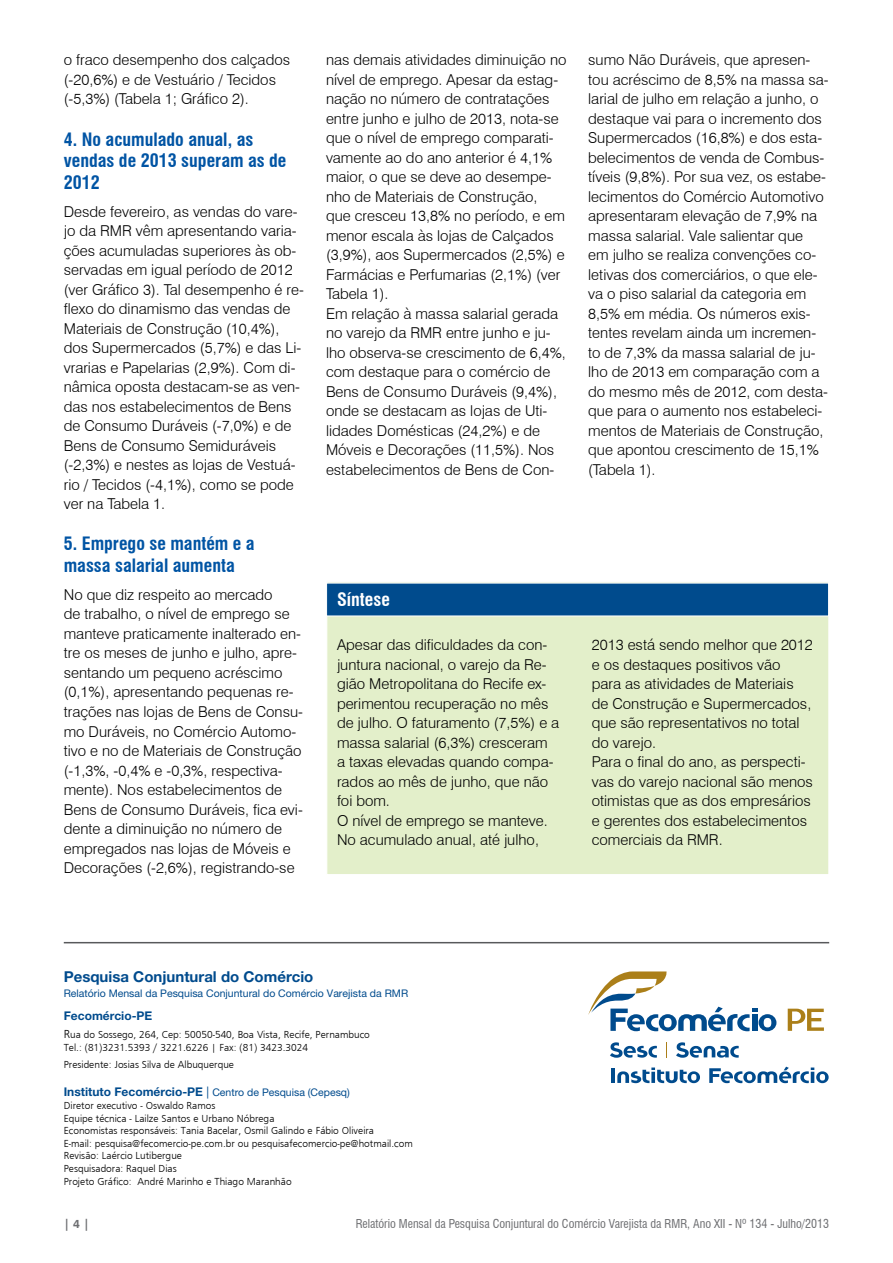
<style>
.page{position:relative;width:893px;height:1263px;background:#fff}
.page>*{position:absolute;margin:0;border:0;box-sizing:border-box;transform-origin:0 0}
.t1{font:700 condensed 18px/21.6px "Swiss 721 BT";color:#0054a4}
.t2{font:700 condensed 18px "Swiss 721 BT";color:#fff}
.t3{font:300 15px/19.5px "Swiss 721 BT";color:#000}
.t4{font:700 15px "Helvetica Neue LT Pro";color:#004b8d}
.t5{font:condensed 12px "Swiss 721 BT";color:#6d6e71}
.t6{font:700 12px "Helvetica Neue LT Pro";color:#004b8d}
.t7{font:700 12px "Swiss 721 BT";color:#6d6e71}
.t8{font:300 10.5px/12.6px "Frugal Sans";color:#000}
.t9{font:10.5px "Helvetica Neue LT Pro";color:#004b8d}
.s1{font-size:12px}
.s2{font-weight:700;font-size:12px}
</style>
<div class="page">
<div style="left:326px;top:581px;width:503px;height:294px;background:#e3efca;border:1px solid #fff"></div>
<div style="left:326px;top:583px;width:503px;height:33px;background:#004b8d"></div>
<hr style="left:64px;top:942px;width:765px;height:1px;background:#58595b">
<svg style="left:666px;top:1042px;width:1px;height:15px"></svg>
<svg style="left:610px;top:1042px;width:47px;height:16px"></svg>
<svg style="left:676px;top:1042px;width:63px;height:16px"></svg>
<hr style="left:611px;top:1068px;width:4px;height:15px;background:#004b8d">
<svg style="left:617px;top:1067px;width:83px;height:16px"></svg>
<svg style="left:709px;top:1067px;width:120px;height:16px"></svg>
<svg style="left:588px;top:971px;width:188px;height:60px"></svg>
<svg style="left:788px;top:1009px;width:36px;height:22px"></svg>
<p class="t3" style="left:64px;top:50px;width:228px">o fraco desempenho dos calçados (-20,6%) e de Vestuário / Tecidos (-5,3%) (Tabela 1; Gráfico 2).</p>
<p class="t1" style="left:64px;top:128px;width:224px">4. No acumulado anual, as vendas de 2013 superam as de<br>2012</p>
<p class="t3" style="left:64px;top:201px;width:242px">Desde fevereiro, as vendas do vare&shy;jo da RMR vêm apresentando varia&shy;ções acumuladas superiores às ob&shy;servadas em igual período de 2012 (ver Gráfico 3). Tal desempenho é re&shy;flexo do dinamismo das vendas de<br>Materiais de Construção (10,4%), dos Supermercados (5,7%) e das Li&shy;vrarias e Papelarias (2,9%). Com di&shy;nâmica oposta destacam-se as ven&shy;das nos estabelecimentos de Bens de Consumo Duráveis (-7,0%) e de<br>Bens de Consumo Semiduráveis (-2,3%) e nestes as lojas de Vestuá&shy;rio / Tecidos (-4,1%), como se pode ver na Tabela 1.</p>
<p class="t1" style="left:64px;top:533px;width:192px">5. Emprego se mantém e a massa salarial aumenta</p>
<p class="t3" style="left:64px;top:585px;width:241px">No que diz respeito ao mercado<br>de trabalho, o nível de emprego se manteve praticamente inalterado en&shy;tre os meses de junho e julho, apre&shy;sentando um pequeno acréscimo (0,1%), apresentando pequenas re&shy;trações nas lojas de Bens de Consu&shy;mo Duráveis, no Comércio Automo&shy;tivo e no de Materiais de Construção (-1,3%, -0,4% e -0,3%, respectiva&shy;mente). Nos estabelecimentos de Bens de Consumo Duráveis, fica evi&shy;dente a diminuição no número de empregados nas lojas de Móveis e Decorações (-2,6%), registrando-se</p>
<p class="t3" style="left:326px;top:50px;width:242px">nas demais atividades diminuição no nível de emprego. Apesar da estag&shy;nação no número de contratações entre junho e julho de 2013, nota-se que o nível de emprego comparati&shy;vamente ao do ano anterior é 4,1% maior, o que se deve ao desempe&shy;nho de Materiais de Construção,<br>que cresceu 13,8% no período, e em menor escala às lojas de Calçados (3,9%), aos Supermercados (2,5%) e<br>Farmácias e Perfumarias (2,1%) (ver<br>Tabela 1).<br>Em relação à massa salarial gerada no varejo da RMR entre junho e ju&shy;lho observa-se crescimento de 6,4%, com destaque para o comércio de<br>Bens de Consumo Duráveis (9,4%), onde se destacam as lojas de Uti&shy;lidades Domésticas (24,2%) e de<br>Móveis e Decorações (11,5%). Nos estabelecimentos de Bens de Con-</p>
<p class="t3" style="left:588px;top:50px;width:242px">sumo Não Duráveis, que apresen&shy;tou acréscimo de 8,5% na massa sa&shy;larial de julho em relação a junho, o destaque vai para o incremento dos<br>Supermercados (16,8%) e dos esta&shy;belecimentos de venda de Combus&shy;tíveis (9,8%). Por sua vez, os estabe&shy;lecimentos do Comércio Automotivo apresentaram elevação de 7,9% na massa salarial. Vale salientar que<br>em julho se realiza convenções co&shy;letivas dos comerciários, o que ele&shy;va o piso salarial da categoria em<br>8,5% em média. Os números exis&shy;tentes revelam ainda um incremen&shy;to de 7,3% da massa salarial de ju&shy;lho de 2013 em comparação com a do mesmo mês de 2012, com desta&shy;que para o aumento nos estabeleci&shy;mentos de Materiais de Construção, que apontou crescimento de 15,1% (Tabela 1).</p>
<p class="t2" style="left:337px;top:589px;width:54px">Síntese</p>
<p class="t3" style="left:337px;top:635px;width:224px">Apesar das dificuldades da con&shy;juntura nacional, o varejo da Re&shy;gião Metropolitana do Recife ex&shy;perimentou recuperação no mês de julho. O faturamento (7,5%) e a massa salarial (6,3%) cresceram a taxas elevadas quando compa&shy;rados ao mês de junho, que não foi bom.<br>O nível de emprego se manteve.<br>No acumulado anual, até julho,</p>
<p class="t3" style="left:592px;top:635px;width:223px">2013 está sendo melhor que 2012 e os destaques positivos vão para as atividades de Materiais de Construção e Supermercados, que são representativos no total do varejo.<br>Para o final do ano, as perspecti&shy;vas do varejo nacional são menos otimistas que as dos empresários e gerentes dos estabelecimentos comerciais da RMR.</p>
<p class="t4" style="left:64px;top:967px;width:251px">Pesquisa Conjuntural do Comércio</p>
<p class="t9" style="left:64px;top:986px;width:346px">Relatório Mensal da Pesquisa Conjuntural do Comércio Varejista da RMR</p>
<p class="t6" style="left:64px;top:1008px;width:90px">Fecomércio-PE</p>
<p class="t8" style="left:64px;top:1028px;width:308px"><span class="s1">R</span>ua do Sossego, 264, Cep: 50050-540, Boa Vista, Recife, Pernambuco<br>Tel.: (81)3231.5393 / 3221.6226 | Fax: (81) 3423.3024</p>
<p class="t8" style="left:64px;top:1058px;width:172px">Presidente: Josias Silva de Albuquerque</p>
<p class="t9" style="left:64px;top:1086px;width:288px"><span class="s2">Instituto Fecomércio-PE</span> <span class="s1">|</span> Centro de Pesquisa (Cepesq)</p>
<p class="t8" style="left:64px;top:1099px;width:350px">Diretor executivo - Oswaldo Ramos<br>Equipe técnica - Lailze Santos e Urbano Nóbrega<br>Economistas responsáveis: Tania Bacelar, Osmil Galindo e Fábio Oliveira<br>E-mail: pesquisa@fecomercio-pe.com.br ou pesquisafecomercio-pe@hotmail.com Revisão: Laércio Lutibergue<br>Pesquisadora: Raquel Dias<br>Projeto Gráfico: André Marinho e Thiago Maranhão</p>
<p class="t7" style="left:64px;top:1216px;width:27px">| 4 |</p>
<p class="t5" style="left:356px;top:1216px;width:475px">Relatório Mensal da Pesquisa Conjuntural do Comércio Varejista da RMR, Ano XII - Nº 134 - Julho/2013</p>
</div>
